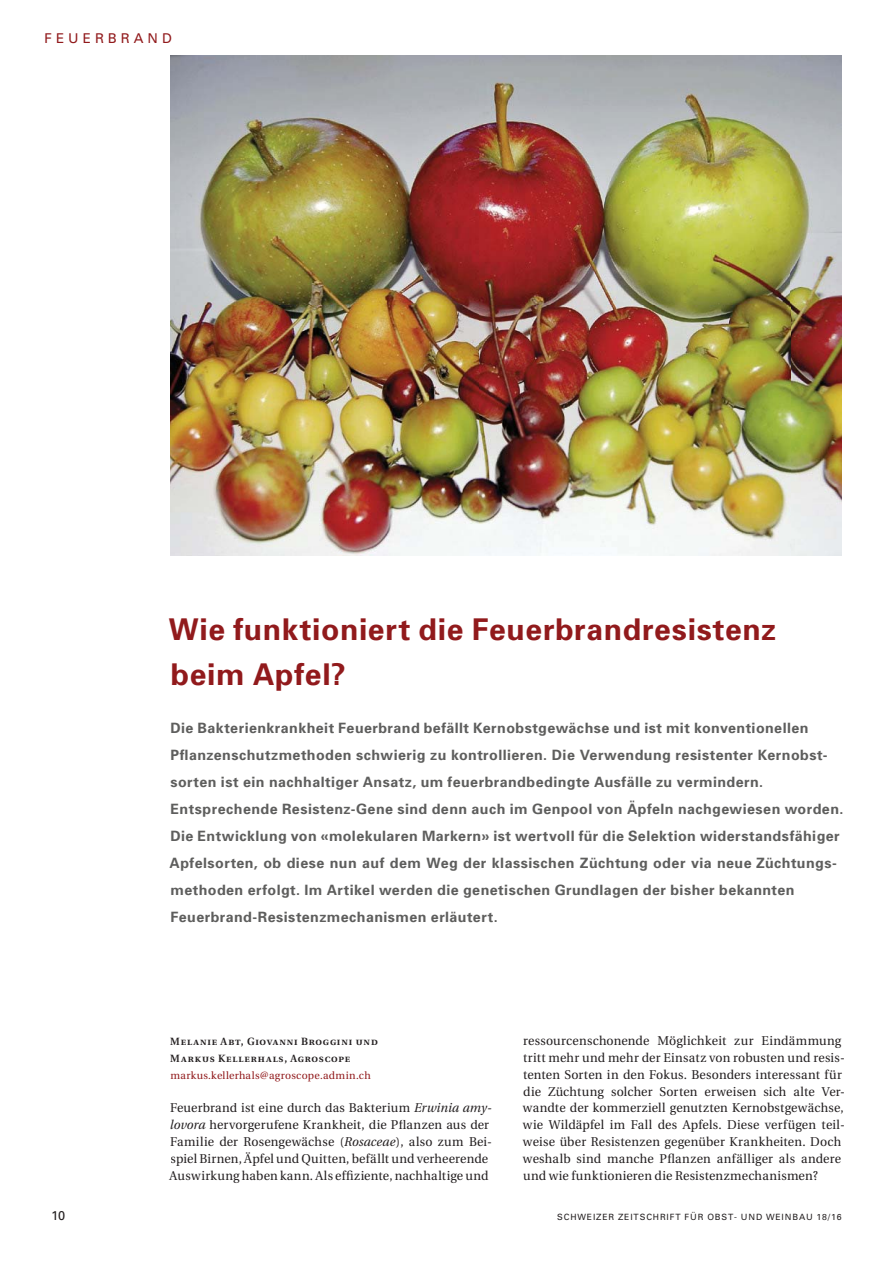
<style>
.page{position:relative;width:893px;height:1263px;background:#fff}
.page>*{position:absolute;margin:0;border:0;box-sizing:border-box;transform-origin:0 0}
.t1{font:700 30px/45px "Univers";letter-spacing:.02em;color:#911a1c}
.t2{font:700 14.25px/27px "Univers";letter-spacing:.03em;color:#5e5e5d}
.t3{font:13.5px "Univers";letter-spacing:.295em;color:#911a1c}
.t4{font:12.75px/16.8px "Utopia";letter-spacing:.015em;color:#231f20}
.t5{font:12.75px "Univers";color:#231f20}
.t6{font:10.5px/16.8px "Utopia Semibold SC";letter-spacing:.08em;color:#231f20}
.t7{font:10.5px "Utopia";letter-spacing:.025em;color:#911a1c}
.t8{font:8.55px "Univers";letter-spacing:.1em;color:#231f20}
.s1{font-style:italic}
</style>
<div class="page">
<img style="left:170px;top:56px;width:672px;height:500px">
<p class="t3" style="left:45px;top:33px;width:129px">FEUERBRAND</p>
<h1 class="t1" style="left:169px;top:610px;width:609px">Wie funktioniert die Feuerbrandresistenz beim Apfel?</h1>
<p class="t2" style="left:170px;top:716px;width:675px">Die Bakterienkrankheit Feuerbrand befällt Kernobstgewächse und ist mit konventionellen Pflanzenschutzmethoden schwierig zu kontrollieren. Die Verwendung resistenter Kern obst&shy;sorten ist ein nachhaltiger Ansatz, um feuerbrandbedingte Ausfälle zu vermindern.<br>Entsprechende Resistenz-Gene sind denn auch im Genpool von Äpfeln nachgewiesen worden.<br>Die Entwicklung von «molekularen Markern» ist wertvoll für die Selektion widerstands fähiger Apfelsorten, ob diese nun auf dem Weg der klassischen Züchtung oder via neue Züchtungs&shy;methoden erfolgt. Im Artikel werden die genetischen Grundlagen der bisher bekannten Feuerbrand-Resistenzmechanismen erläutert.</p>
<p class="t6" style="left:170px;top:1034px;width:209px">Melanie Abt, Giovanni Broggini und<br>Markus Kellerhals, Agroscope</p>
<p class="t7" style="left:170px;top:1071px;width:202px">markus.kellerhals@agroscope.admin.ch</p>
<p class="t4" style="left:170px;top:1101px;width:324px">Feuerbrand ist eine durch das Bakterium <span class="s1">Erwinia amy&shy;lovora</span> hervorgerufene Krankheit, die Pflanzen aus der Familie der Rosengewächse (<span class="s1">Rosaceae</span>), also zum Bei&shy;spiel Birnen, Äpfel und Quitten, befällt und verheerende Auswirkung haben kann. Als effiziente, nachhaltige und</p>
<p class="t4" style="left:523px;top:1033px;width:323px">ressourcenschonende Möglichkeit zur Eindämmung tritt mehr und mehr der Einsatz von robusten und resis&shy;tenten Sorten in den Fokus. Besonders interessant für die Züchtung solcher Sorten erweisen sich alte Ver&shy;wandte der kommerziell genutzten Kernobstgewächse, wie Wildäpfel im Fall des Apfels. Diese verfügen teil&shy;weise über Resistenzen gegenüber Krankheiten. Doch weshalb sind manche Pflanzen anfälliger als andere und wie funktionieren die Resistenzmechanismen?</p>
<p class="t5" style="left:51px;top:1211px;width:16px">10</p>
<p class="t8" style="left:557px;top:1214px;width:286px">SCHWEIZER ZEITSCHRIFT FÜR OBST- UND WEINBAU 18/16</p>
</div>
